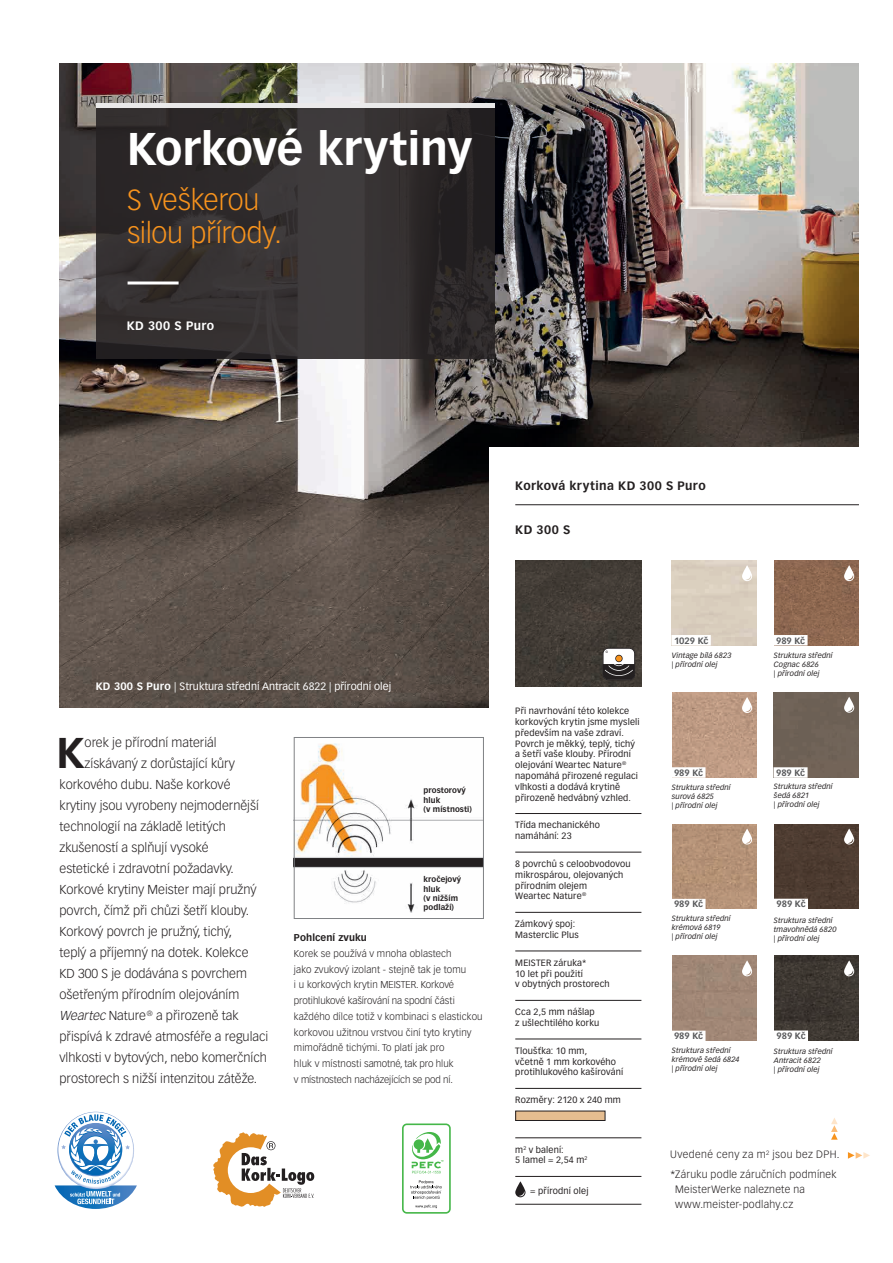
<style>
.page{position:relative;width:893px;height:1263px;background:#fff}
.page>*{position:absolute;margin:0;border:0;box-sizing:border-box;transform-origin:0 0}
.t1{font:700 45px "Vectora Meister Werke";color:#fff}
.t2{font:700 42.3px "Vectora Meister Werke";color:#231f20}
.t3{font:300 28.5px/33px "Vectora Meister Werke";letter-spacing:-.015em;color:#f7931d}
.t4{font:300 12.75px "Vectora Meister Werke";color:#231f20}
.t5{font:700 12px "Vectora Meister Werke";letter-spacing:.035em;color:#231f20}
.t6{font:700 12px "Vectora Meister Werke";letter-spacing:.04em;color:#fff}
.t7{font:300 10.5px/19.2px "Vectora Meister Werke";letter-spacing:.025em;color:#231f20}
.t8{font:10.5px "Vectora Meister Werke";color:#fff}
.t9{font:300 9.75px/15.8px "Vectora Meister Werke";letter-spacing:.01em;color:#231f20}
.t10{font:700 9.75px "Vectora Meister Werke";letter-spacing:.01em;color:#231f20}
.t11{font:9px/10.8px "Vectora Meister Werke";letter-spacing:.02em;color:#231f20}
.t12{font:700 9px "Vectora Meister Werke";letter-spacing:-.005em;color:#57585a}
.t13{font:700 7.8px/9.4px "Vectora Meister Werke";letter-spacing:.01em;color:#231f20}
.t14{font:italic 7.5px/9px "Vectora Meister Werke";letter-spacing:.015em;color:#231f20}
.s1{font-weight:700}
.s2{font-style:italic}
</style>
<div class="page">
<img style="left:60px;top:64px;width:799px;height:643px">
<div style="left:490px;top:447px;width:383px;height:816px;background:#fff"></div>
<svg style="left:55px;top:1112px;width:82px;height:97px"></svg>
<hr style="left:515px;top:504px;width:344px;height:1px;background:#231f20">
<svg style="left:213px;top:1132px;width:101px;height:75px"></svg>
<div style="left:516px;top:1111px;width:89px;height:9px;background:#e5bd90"></div>
<div style="left:515px;top:1111px;width:90px;height:10px;border:1px solid #231f20"></div>
<img style="left:296px;top:743px;width:186px;height:170px">
<div style="left:294px;top:737px;width:190px;height:182px;border:1px solid #808285"></div>
<svg style="left:515px;top:1181px;width:10px;height:16px"></svg>
<svg style="left:742px;top:565px;width:10px;height:16px"></svg>
<img style="left:672px;top:692px;width:85px;height:85px">
<svg style="left:742px;top:697px;width:10px;height:16px"></svg>
<div style="left:671px;top:767px;width:34px;height:11px;background:#fff"></div>
<img style="left:672px;top:824px;width:85px;height:85px">
<svg style="left:742px;top:828px;width:10px;height:16px"></svg>
<div style="left:671px;top:899px;width:34px;height:10px;background:#fff"></div>
<div style="left:672px;top:956px;width:85px;height:84px;background:#a18776"></div>
<svg style="left:742px;top:960px;width:10px;height:16px"></svg>
<div style="left:671px;top:1031px;width:34px;height:10px;background:#fff"></div>
<img style="left:774px;top:561px;width:85px;height:84px">
<svg style="left:844px;top:565px;width:10px;height:16px"></svg>
<div style="left:773px;top:635px;width:35px;height:10px;background:#fff"></div>
<div style="left:774px;top:692px;width:85px;height:85px;background:#6f6256"></div>
<svg style="left:844px;top:697px;width:10px;height:16px"></svg>
<div style="left:773px;top:767px;width:35px;height:11px;background:#fff"></div>
<div style="left:774px;top:824px;width:85px;height:85px;background:#4d3c31"></div>
<svg style="left:844px;top:828px;width:10px;height:16px"></svg>
<div style="left:774px;top:899px;width:34px;height:10px;background:#fff"></div>
<img style="left:774px;top:956px;width:85px;height:84px">
<svg style="left:844px;top:960px;width:10px;height:16px"></svg>
<div style="left:774px;top:1030px;width:34px;height:11px;background:#fff"></div>
<svg style="left:402px;top:1123px;width:49px;height:91px"></svg>
<hr style="left:515px;top:813px;width:126px;height:1px;background:#231f20">
<hr style="left:515px;top:852px;width:126px;height:1px;background:#231f20">
<hr style="left:515px;top:912px;width:126px;height:1px;background:#231f20">
<hr style="left:515px;top:951px;width:126px;height:1px;background:#231f20">
<hr style="left:515px;top:1000px;width:126px;height:1px;background:#231f20">
<hr style="left:515px;top:1039px;width:126px;height:1px;background:#231f20">
<hr style="left:515px;top:1088px;width:126px;height:1px;background:#231f20">
<hr style="left:515px;top:1137px;width:126px;height:1px;background:#231f20">
<hr style="left:515px;top:1176px;width:126px;height:1px;background:#231f20">
<hr style="left:515px;top:1204px;width:126px;height:1px;background:#231f20">
<svg style="left:96px;top:107px;width:398px;height:251px;background:#332f2f"></svg>
<hr style="left:96px;top:103px;width:398px;height:4px;background:#eae9e9">
<img style="left:515px;top:560px;width:126px;height:127px">
<svg style="left:603px;top:648px;width:32px;height:32px"></svg>
<svg style="left:848px;top:1152px;width:22px;height:7px"></svg>
<svg style="left:831px;top:1118px;width:7px;height:22px"></svg>
<hr style="left:128px;top:281px;width:51px;height:3px;background:#fff">
<h1 class="t1" style="left:127px;top:121px;width:346px">Korkové krytiny</h1>
<h3 class="t3" style="left:127px;top:183px;width:156px">S veškerou silou přírody.</h3>
<h3 class="t6" style="left:127px;top:318px;width:89px">KD 300 S Puro</h3>
<h3 class="t5" style="left:515px;top:478px;width:192px">Korková krytina KD 300 S Puro</h3>
<h3 class="t5" style="left:515px;top:522px;width:57px">KD 300 S</h3>
<p class="t8" style="left:96px;top:680px;width:297px"><span class="s1">KD 300 S Puro</span> | Struktura střední Antracit 6822 | přírodní olej</p>
<h2 class="t2" style="left:56px;top:727px;width:30px">K</h2>
<h3 class="t4" style="left:85px;top:734px;width:134px">orek je přírodní materiál</h3>
<h3 class="t4" style="left:85px;top:755px;width:152px">získávaný z dorůstající kůry</h3>
<h3 class="t4" style="left:60px;top:776px;width:173px">korkového dubu. Naše korkové</h3>
<h3 class="t4" style="left:60px;top:797px;width:201px">krytiny jsou vyrobeny nejmodernější</h3>
<h3 class="t4" style="left:60px;top:818px;width:168px">technologií na základě letitých</h3>
<h3 class="t4" style="left:60px;top:839px;width:151px">zkušeností a splňují vysoké</h3>
<h3 class="t4" style="left:60px;top:860px;width:176px">estetické i zdravotní požadavky.</h3>
<h3 class="t4" style="left:60px;top:881px;width:199px">Korkové krytiny Meister mají pružný</h3>
<h3 class="t4" style="left:60px;top:902px;width:191px">povrch, čímž při chůzi šetří klouby.</h3>
<h3 class="t4" style="left:60px;top:923px;width:174px">Korkový povrch je pružný, tichý,</h3>
<h3 class="t4" style="left:60px;top:944px;width:190px">teplý a příjemný na dotek. Kolekce</h3>
<h3 class="t4" style="left:60px;top:965px;width:189px">KD 300 S je dodávána s povrchem</h3>
<h3 class="t4" style="left:60px;top:986px;width:181px">ošetřeným přírodním olejováním</h3>
<h3 class="t4" style="left:60px;top:1007px;width:181px"><span class="s2">Weartec</span> Nature<sup>®</sup> a přirozeně tak</h3>
<h3 class="t4" style="left:60px;top:1028px;width:210px">přispívá k zdravé atmosféře a regulaci</h3>
<h3 class="t4" style="left:60px;top:1049px;width:209px">vlhkosti v bytových, nebo komerčních</h3>
<h3 class="t4" style="left:60px;top:1070px;width:199px">prostorech s nižší intenzitou zátěže.</h3>
<p class="t13" style="left:424px;top:786px;width:50px">prostorový hluk<br>(v místnosti)</p>
<p class="t13" style="left:424px;top:875px;width:39px">kročejový hluk<br>(v nižším podlaží)</p>
<p class="t10" style="left:294px;top:932px;width:74px">Pohlcení zvuku</p>
<p class="t9" style="left:294px;top:945px;width:190px">Korek se používá v mnoha oblastech<br>jako zvukový izolant - stejně tak je tomu<br>i u korkových krytin MEISTER. Korkové protihlukové kašírování na spodní části každého dílce totiž v kombinaci s elastickou korkovou užitnou vrstvou činí tyto krytiny mimořádně tichými. To platí jak pro<br>hluk v místnosti samotné, tak pro hluk<br>v místnostech nacházejících se pod ní.</p>
<p class="t11" style="left:515px;top:706px;width:126px">Při navrhování této kolekce korkových krytin jsme mysleli především na vaše zdraví.<br>Povrch je měkký, teplý, tichý a šetří vaše klouby. Přírodní olejování Weartec Nature<sup>® </sup>napomáhá přirozené regulaci vlhkosti a dodává krytině přirozeně hedvábný vzhled.</p>
<p class="t11" style="left:515px;top:820px;width:86px">Třída mechanického namáhání: 23</p>
<p class="t11" style="left:515px;top:858px;width:117px">8 povrchů s celoobvodovou mikrospárou, olejovaných přírodním olejem<br>Weartec Nature<sup>®</sup></p>
<p class="t11" style="left:515px;top:919px;width:65px">Zámkový spoj:<br>Masterclic Plus</p>
<p class="t11" style="left:515px;top:957px;width:96px">MEISTER záruka*<br>10 let při použití<br>v obytných prostorech</p>
<p class="t11" style="left:515px;top:1007px;width:86px">Cca 2,5 mm nášlap z ušlechtilého korku</p>
<p class="t11" style="left:515px;top:1045px;width:110px">Tloušťka: 10 mm,<br>včetně 1 mm korkového protihlukového kašírování</p>
<p class="t11" style="left:515px;top:1095px;width:107px">Rozměry: 2120 x 240 mm</p>
<p class="t11" style="left:515px;top:1144px;width:74px">m<sup>2</sup> v balení:<br>5 lamel = 2,54 m<sup>2</sup></p>
<p class="t11" style="left:530px;top:1185px;width:60px">= přírodní olej</p>
<p class="t12" style="left:674px;top:635px;width:36px">1029 Kč</p>
<p class="t14" style="left:672px;top:651px;width:61px">Vintage bílá 6823 | přírodní olej</p>
<p class="t12" style="left:776px;top:635px;width:31px">989 Kč</p>
<p class="t14" style="left:774px;top:651px;width:60px">Struktura střední<br>Cognac 6826<br>| přírodní olej</p>
<p class="t12" style="left:674px;top:767px;width:31px">989 Kč</p>
<p class="t14" style="left:672px;top:782px;width:60px">Struktura střední surová 6825<br>| přírodní olej</p>
<p class="t12" style="left:776px;top:767px;width:31px">989 Kč</p>
<p class="t14" style="left:774px;top:782px;width:60px">Struktura střední šedá 6821<br>| přírodní olej</p>
<p class="t12" style="left:674px;top:899px;width:31px">989 Kč</p>
<p class="t14" style="left:672px;top:914px;width:60px">Struktura střední krémová 6819<br>| přírodní olej</p>
<p class="t12" style="left:776px;top:898px;width:31px">989 Kč</p>
<p class="t14" style="left:774px;top:915px;width:64px">Struktura střední tmavohnědá 6820 | přírodní olej</p>
<p class="t12" style="left:674px;top:1030px;width:31px">989 Kč</p>
<p class="t14" style="left:672px;top:1046px;width:69px">Struktura střední krémově šedá 6824 | přírodní olej</p>
<p class="t12" style="left:776px;top:1030px;width:31px">989 Kč</p>
<p class="t14" style="left:774px;top:1047px;width:60px">Struktura střední<br>Antracit 6822<br>| přírodní olej</p>
<p class="t7" style="left:670px;top:1145px;width:171px">Uvedené ceny za m<sup>2</sup> jsou bez DPH. *Záruku podle záručních podmínek</p>
<p class="t7" style="left:675px;top:1181px;width:131px;line-height:15px">MeisterWerke naleznete na www.meister-podlahy.cz</p>
</div>
